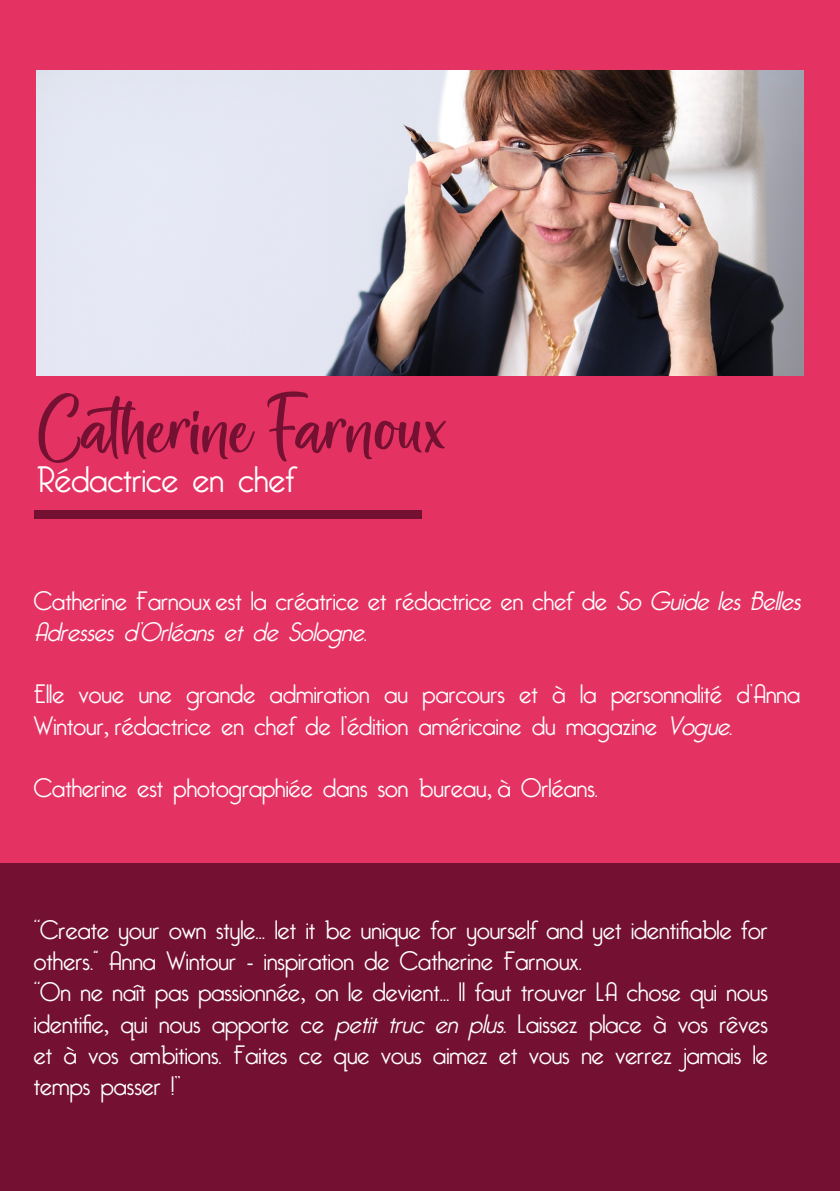
<style>
.page{position:relative;width:840px;height:1191px;background:#fff}
.page>*{position:absolute;margin:0;border:0;box-sizing:border-box;transform-origin:0 0}
.t1{font:70px "Astral Sisters";color:#741032}
.t2{font:300 36px "Bellerose";color:#fff}
.t3{font:300 26px/31.2px "Bellerose";color:#fff}
.s1{font-style:italic}
.s2{font-family:"Minion Pro";font-weight:400;font-size:24px}
</style>
<div class="page">
<div style="left:0;top:0;width:839px;height:1191px;background:#e43363"></div>
<img style="left:37px;top:70px;width:765px;height:306px">
<div style="left:34px;top:510px;width:387px;height:9px;background:#741032"></div>
<div style="left:0;top:863px;width:839px;height:328px;background:#741032"></div>
<h1 class="t1" style="left:37px;top:378px;width:413px">Catherine Farnoux</h1>
<h2 class="t2" style="left:37px;top:458px;width:259px">Rédactrice en chef</h2>
<p class="t3" style="left:34px;top:586px;width:774px">Catherine Farnoux est la créatrice et rédactrice en chef de <span class="s1">So Guide les Belles<br>Adresses d’Orléans et de Sologne</span>.</p>
<p class="t3" style="left:34px;top:679px;width:767px">Elle voue une grande admiration au parcours et à la personnalité d’Anna<br>Wintour<span class="s2">,</span> rédactrice en chef de l’édition américaine du magazine <span class="s1">Vogue</span>.</p>
<p class="t3" style="left:34px;top:773px;width:565px">Catherine est photographiée dans son bureau<span class="s2">,</span> à Orléans.</p>
<p class="t3" style="left:34px;top:915px;width:735px">‘‘Create your own style… let it be unique for yourself and yet identifiable for others.“ Anna Wintour - inspiration de Catherine Farnoux.<br>‘‘On ne naît pas passionnée<span class="s2">,</span> on le devient… Il faut trouver LA chose qui nous identifie<span class="s2">,</span> qui nous apporte ce <span class="s1">petit truc en plus.</span> Laissez place à vos rêves et à vos ambitions. Faites ce que vous aimez et vous ne verrez jamais le temps passer !’’</p>
</div>
